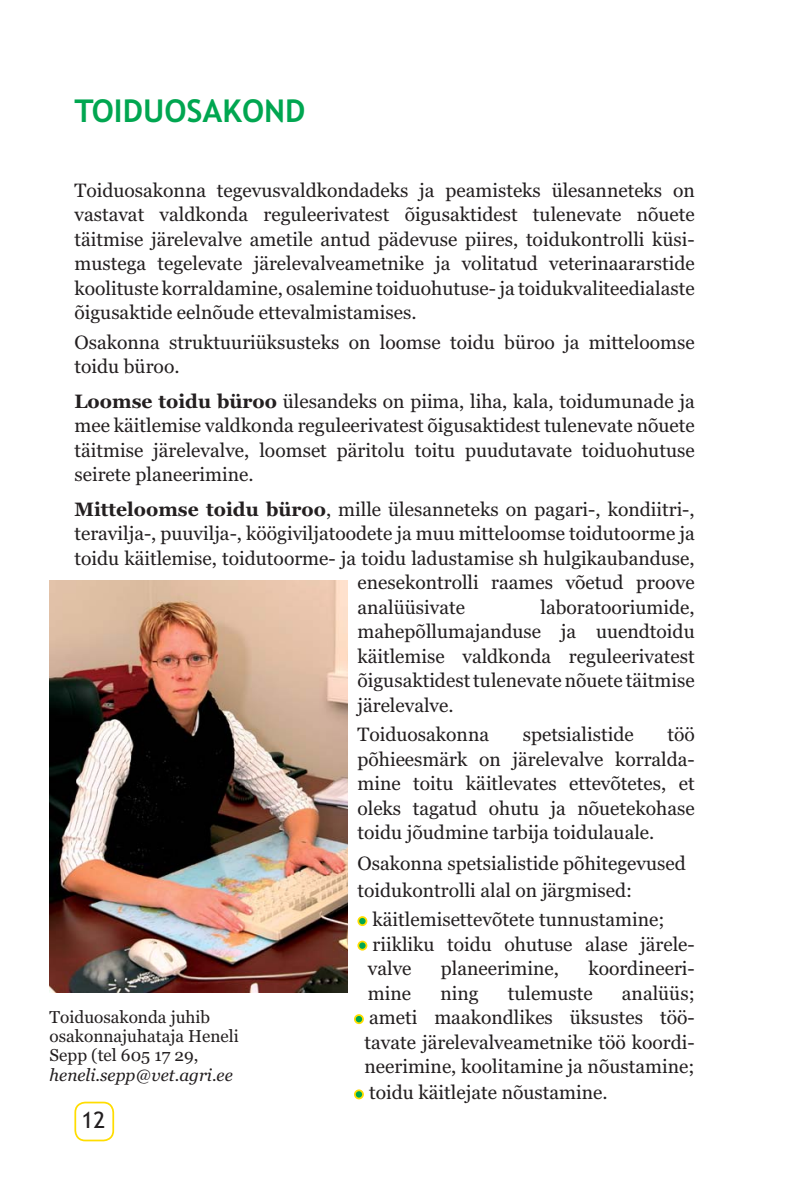
<style>
.page{position:relative;width:794px;height:1191px;background:#fff}
.page>*{position:absolute;margin:0;border:0;box-sizing:border-box;transform-origin:0 0}
.t1{font:700 31.5px "Trebuchet MS";color:#00a650}
.t2{font:22.75px "Trebuchet MS";color:#231f20}
.t3{font:19.25px/24.5px "Georgia";color:#231f20;text-align:justify}
.t4{font:17.15px/19.2px "Georgia";color:#231f20}
.t5{font:italic 17.15px "Georgia";color:#231f20}
.s1{font-weight:700}
</style>
<div class="page">
<div style="left:74px;top:1101px;width:40px;height:40px;border:2px solid #fd0;border-radius:10px"></div>
<div style="left:358px;top:917px;width:8px;height:8px;background:#00a650;border-radius:50%"></div>
<div style="left:357px;top:916px;width:10px;height:10px;border:2px solid #fd0;border-radius:50%"></div>
<div style="left:358px;top:941px;width:8px;height:8px;background:#00a650;border-radius:50%"></div>
<div style="left:357px;top:940px;width:10px;height:10px;border:2px solid #fd0;border-radius:50%"></div>
<div style="left:355px;top:1015px;width:8px;height:8px;background:#00a650;border-radius:50%"></div>
<div style="left:354px;top:1014px;width:10px;height:10px;border:2px solid #fd0;border-radius:50%"></div>
<div style="left:355px;top:1090px;width:8px;height:8px;background:#00a650;border-radius:50%"></div>
<div style="left:354px;top:1089px;width:10px;height:10px;border:2px solid #fd0;border-radius:50%"></div>
<img style="left:50px;top:580px;width:297px;height:412px">
<h1 class="t1" style="left:74px;top:99px;width:232px">TOIDUOSAKOND</h1>
<p class="t3" style="left:74px;top:179px;width:622px">Toiduosakonna tegevusvaldkondadeks ja peamisteks ülesanneteks on vastavat valdkonda reguleerivatest õigusaktidest tulenevate nõuete täitmise järelevalve ametile antud pädevuse piires, toidukontrolli küsi&shy;mustega tegelevate järelevalveametnike ja volitatud veterinaararstide koolituste korraldamine, osalemine toiduohutuse- ja toidukvaliteedialaste õigusaktide eelnõude ettevalmistamises.</p>
<p class="t3" style="left:74px;top:331px;width:622px">Osakonna struktuuriüksusteks on loomse toidu büroo ja mitteloomse toidu büroo.</p>
<p class="t3" style="left:74px;top:390px;width:622px"><span class="s1">Loomse toidu büroo</span> ülesandeks on piima, liha, kala, toidumunade ja mee käitlemise valdkonda reguleerivatest õigusaktidest tulenevate nõuete täitmise järelevalve, loomset päritolu toitu puudutavate toiduohutuse seirete planeerimine.</p>
<p class="t3" style="left:74px;top:498px;width:622px"><span class="s1">Mitteloomse toidu büroo</span>, mille ülesanneteks on pagari-, kondiitri-,</p>
<p class="t3" style="left:74px;top:522px;width:622px">teravilja-, puuvilja-, köögiviljatoodete ja muu mitteloomse toidutoorme ja</p>
<p class="t3" style="left:74px;top:547px;width:622px">toidu käitlemise, toidutoorme- ja toidu ladustamise sh hulgikaubanduse,</p>
<p class="t3" style="left:357px;top:571px;width:339px">enesekontrolli raames võetud proove</p>
<p class="t3" style="left:357px;top:596px;width:109px">analüüsivate</p>
<p class="t3" style="left:357px;top:596px;width:339px;text-indent:183px">laboratooriumide, mahepõllumajanduse ja uuendtoidu käitlemise valdkonda reguleerivatest õigusaktidest tulenevate nõuete täitmise järelevalve.</p>
<p class="t3" style="left:357px;top:723px;width:133px">Toiduosakonna</p>
<p class="t3" style="left:523px;top:723px;width:113px">spetsialistide</p>
<p class="t3" style="left:357px;top:723px;width:339px;text-indent:310px">töö põhieesmärk on järelevalve korralda&shy;mine toitu käitlevates ettevõtetes, et oleks tagatud ohutu ja nõuetekohase toidu jõudmine tarbija toidulauale.</p>
<p class="t3" style="left:357px;top:852px;width:330px;line-height:26.2px">Osakonna spetsialistide põhitegevused toidukontrolli alal on järgmised:</p>
<p class="t3" style="left:368px;top:908px;width:328px;text-align:left">käitlemisettevõtete tunnustamine; riikliku toidu ohutuse alase järele&shy;valve</p>
<p class="t3" style="left:441px;top:957px;width:120px">planeerimine,</p>
<p class="t3" style="left:588px;top:957px;width:108px">koordineeri-</p>
<p class="t4" style="left:50px;top:1008px;width:191px">Toiduosakonda juhib osakonnajuhataja Heneli<br>Sepp (tel 605 17 29,</p>
<p class="t5" style="left:50px;top:1067px;width:185px">heneli.sepp@vet.agri.ee</p>
<p class="t2" style="left:81px;top:1111px;width:25px">12</p>
<p class="t3" style="left:364px;top:982px;width:332px;text-indent:257px">analüüs; ameti maakondlikes üksustes töö&shy;tavate järelevalveametnike töö koordi&shy;neerimine, koolitamine ja nõustamine;</p>
<p class="t3" style="left:369px;top:1082px;width:240px">toidu käitlejate nõustamine.</p>
<p class="t3" style="left:368px;top:982px;width:45px">mine</p>
<p class="t3" style="left:440px;top:982px;width:40px">ning</p>
<p class="t3" style="left:508px;top:982px;width:86px">tulemuste</p>
</div>
